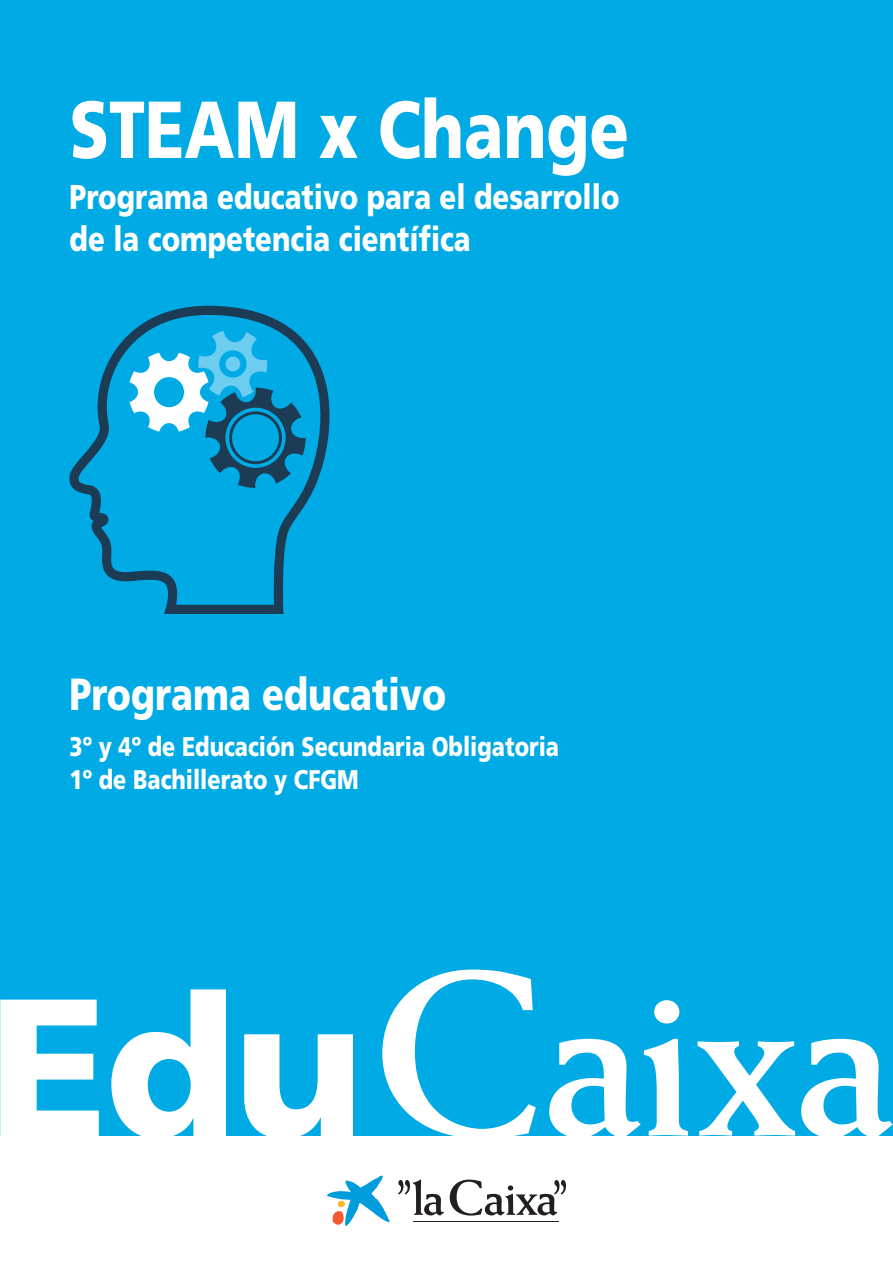
<style>
.page{position:relative;width:893px;height:1263px;background:#fff}
.page>*{position:absolute;margin:0;border:0;box-sizing:border-box;transform-origin:0 0}
.t1{font:900 80.7px "Frutiger LT Std";color:#fff;scale:.8 1}
.t2{font:900 45px "Frutiger LT Std";color:#fff;scale:.8 1}
.t3{font:900 34.5px "Frutiger LT Std";color:#fff;scale:.8 1}
.t4{font:900 27px "Frutiger LT Std";color:#fff;scale:.8 1}
</style>
<div class="page">
<div style="left:0;top:0;width:893px;height:1135px;background:#00abe5"></div>
<svg style="left:382px;top:969px;width:154px;height:167px"></svg>
<svg style="left:549px;top:1000px;width:139px;height:136px"></svg>
<svg style="left:698px;top:1041px;width:97px;height:95px"></svg>
<svg style="left:801px;top:1039px;width:92px;height:97px"></svg>
<svg style="left:0;top:999px;width:99px;height:137px"></svg>
<svg style="left:111px;top:989px;width:115px;height:147px"></svg>
<svg style="left:244px;top:1034px;width:109px;height:102px"></svg>
<svg style="left:327px;top:1175px;width:63px;height:51px"></svg>
<hr style="left:413px;top:1221px;width:146px;height:1px;background:#231f20">
<svg style="left:398px;top:1179px;width:46px;height:36px"></svg>
<svg style="left:450px;top:1179px;width:116px;height:36px"></svg>
<svg style="left:69px;top:306px;width:261px;height:308px"></svg>
<svg style="left:130px;top:331px;width:176px;height:157px"></svg>
<div style="left:225px;top:357px;width:15px;height:14px;background:#6dcdf0;border-radius:50%"></div>
<p class="t1" style="left:70px;top:81px;width:701px">STEAM x Change</p>
<p class="t3" style="left:70px;top:176px;width:689px">Programa educativo para el desarrollo</p>
<p class="t3" style="left:70px;top:218px;width:503px">de la competencia científica</p>
<p class="t2" style="left:70px;top:667px;width:472px">Programa educativo</p>
<p class="t4" style="left:70px;top:730px;width:613px">3º y 4º de Educación Secundaria Obligatoria</p>
<p class="t4" style="left:70px;top:763px;width:363px">1º de Bachillerato y CFGM</p>
</div>
